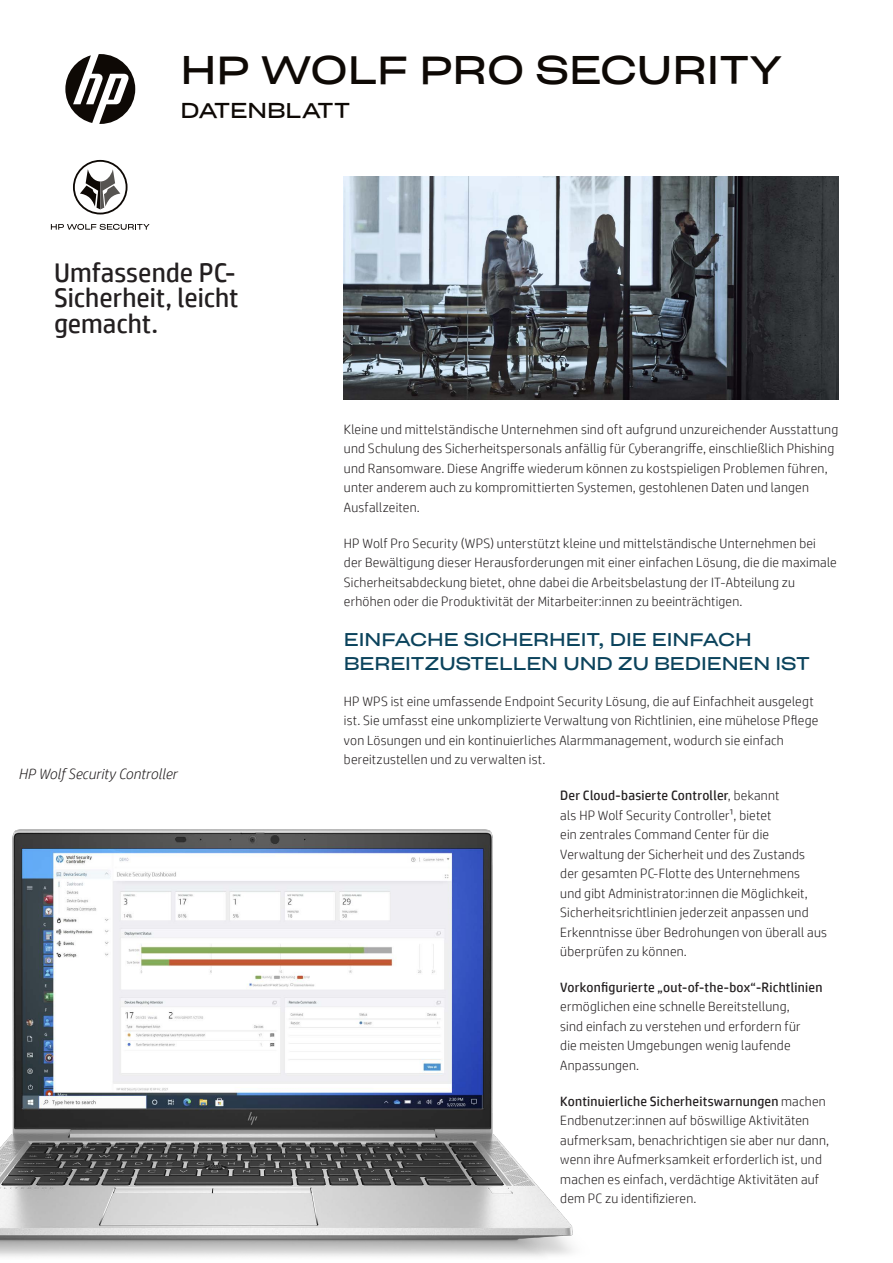
<style>
.page{position:relative;width:893px;height:1263px;background:#fff}
.page>*{position:absolute;margin:0;border:0;box-sizing:border-box;transform-origin:0 0}
.t1{font:39px "Sharp Grotesk Book 25";color:#0e0905}
.t2{font:27px/25.5px "HP Simplified";color:#231f20}
.t3{font:21px "Sharp Grotesk Book 25";color:#0e0905}
.t4{font:18px/24px "Sharp Grotesk Book 25";color:#0b435c}
.t5{font:italic 300 15px "HP Simplified";color:#231f20}
.t6{font:300 13.5px/19.5px "HP Simplified";letter-spacing:.015em;color:#231f20}
.t7{font:13.5px "HP Simplified";letter-spacing:.015em;color:#231f20}
.s1{font-weight:400}
</style>
<div class="page">
<img style="left:0;top:829px;width:573px;height:428px">
<svg style="left:73px;top:160px;width:55px;height:54px"></svg>
<svg style="left:65px;top:54px;width:70px;height:70px"></svg>
<svg style="left:51px;top:224px;width:99px;height:6px"></svg>
<img style="left:344px;top:177px;width:495px;height:223px">
<h1 class="t1" style="left:180px;top:36px;width:603px">HP WOLF PRO SECURITY</h1>
<h3 class="t3" style="left:180px;top:93px;width:171px">DATENBLATT</h3>
<h2 class="t2" style="left:54px;top:259px;width:186px">Umfassende PC-<br>Sicherheit, leicht gemacht.</h2>
<p class="t5" style="left:18px;top:764px;width:160px">HP Wolf Security Controller</p>
<p class="t6" style="left:344px;top:419px;width:496px">Kleine und mittelständische Unternehmen sind oft aufgrund unzureichender Ausstattung und Schulung des Sicherheitspersonals anfällig für Cyberangriffe, einschließlich Phishing und Ransomware. Diese Angriffe wiederum können zu kostspieligen Problemen führen, unter anderem auch zu kompromittierten Systemen, gestohlenen Daten und langen Ausfallzeiten.</p>
<p class="t6" style="left:344px;top:533px;width:494px">HP Wolf Pro Security (WPS) unterstützt kleine und mittelständische Unternehmen bei der Bewältigung dieser Herausforderungen mit einer einfachen Lösung, die die maximale Sicherheitsabdeckung bietet, ohne dabei die Arbeitsbelastung der IT-Abteilung zu erhöhen oder die Produktivität der Mitarbeiter:innen zu beeinträchtigen.</p>
<h3 class="t4" style="left:344px;top:626px;width:467px">EINFACHE SICHERHEIT, DIE EINFACH<br>BEREITZUSTELLEN UND ZU BEDIENEN IST</h3>
<p class="t6" style="left:344px;top:691px;width:476px">HP WPS ist eine umfassende Endpoint Security Lösung, die auf Einfachheit ausgelegt ist. Sie umfasst eine unkomplizierte Verwaltung von Richtlinien, eine mühelose Pflege von Lösungen und ein kontinuierliches Alarmmanagement, wodurch sie einfach bereitzustellen und zu verwalten ist.</p>
<p class="t6" style="left:560px;top:785px;width:268px"><span class="s1">Der Cloud-basierte Controller</span>, bekannt<br>als HP Wolf Security Controller1, bietet<br>ein zentrales Command Center für die Verwaltung der Sicherheit und des Zustands<br>der gesamten PC-Flotte des Unternehmens<br>und gibt Administrator:innen die Möglichkeit, Sicherheitsrichtlinien jederzeit anpassen und Erkenntnisse über Bedrohungen von überall aus überprüfen zu können.</p>
<p class="t7" style="left:560px;top:978px;width:264px">Vorkonfigurierte „out-of-the-box“-Richtlinien</p>
<p class="t6" style="left:560px;top:996px;width:242px">ermöglichen eine schnelle Bereitstellung, sind einfach zu verstehen und erfordern für die meisten Umgebungen wenig laufende Anpassungen.</p>
<p class="t6" style="left:560px;top:1091px;width:270px"><span class="s1">Kontinuierliche Sicherheitswarnungen</span> machen Endbenutzer:innen auf böswillige Aktivitäten aufmerksam, benachrichtigen sie aber nur dann, wenn ihre Aufmerksamkeit erforderlich ist, und machen es einfach, verdächtige Aktivitäten auf dem PC zu identifizieren.</p>
</div>
